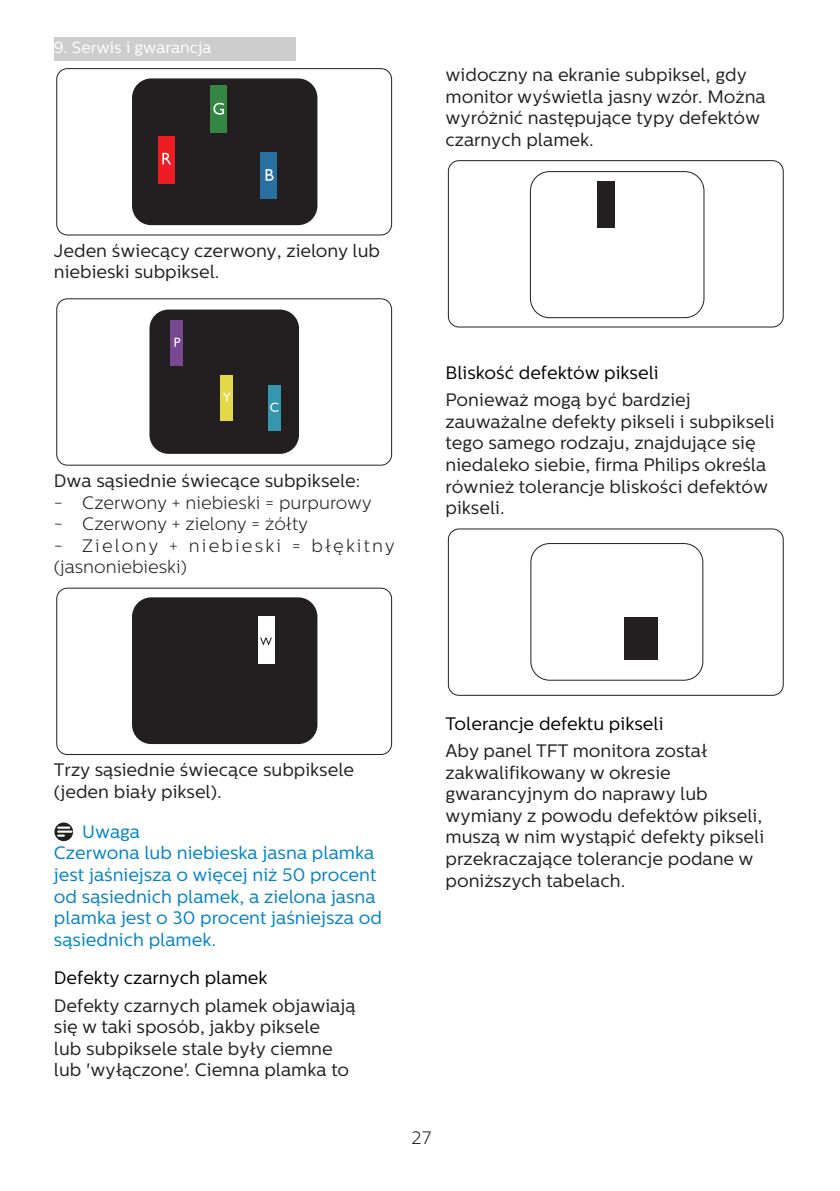
<style>
.page{position:relative;width:840px;height:1191px;background:#fff}
.page>*{position:absolute;margin:0;border:0;box-sizing:border-box;transform-origin:0 0}
.chapter-paragraph{font:18px/21.6px "Centrale Sans";color:#231f20}
.Note_body{font:18px/21.6px "Centrale Sans";color:#0082c5}
.Heading_3{font:18px "Centrale Sans";color:#000}
.t1{font:300 18px "Centrale Sans";color:#231f20}
.t2{font:300 18px/21.6px "Centrale Sans";letter-spacing:.12em;color:#231f20}
.Heading_4_blue{font:18px "Centrale Sans";color:#0082c5}
.t3{font:16px "Centrale Sans";color:#fff}
</style>
<div class="page">
<div style="left:54px;top:37px;width:242px;height:24px;background:#cdcdcd"></div>
<div style="left:448px;top:160px;width:335px;height:167px;border:1px solid #231f20;border-radius:11px"></div>
<div style="left:530px;top:171px;width:173px;height:147px;border:1px solid #231f20;border-radius:19px"></div>
<div style="left:596px;top:181px;width:18px;height:46px;background:#231f20"></div>
<div style="left:448px;top:529px;width:335px;height:166px;border:1px solid #231f20;border-radius:11px"></div>
<div style="left:530px;top:543px;width:172px;height:137px;border:1px solid #231f20;border-radius:19px"></div>
<div style="left:624px;top:617px;width:33px;height:43px;background:#231f20"></div>
<div style="left:56px;top:68px;width:335px;height:167px;border:1px solid #231f20;border-radius:11px"></div>
<div style="left:132px;top:78px;width:185px;height:147px;background:#231f20;border-radius:19px"></div>
<div style="left:210px;top:86px;width:17px;height:47px;background:#348645"></div>
<svg style="left:213px;top:103px;width:11px;height:12px"></svg>
<div style="left:157px;top:136px;width:17px;height:47px;background:#ee1d23"></div>
<svg style="left:162px;top:153px;width:9px;height:11px"></svg>
<div style="left:260px;top:152px;width:17px;height:46px;background:#296fa0"></div>
<svg style="left:265px;top:169px;width:8px;height:12px"></svg>
<div style="left:56px;top:298px;width:335px;height:167px;border:1px solid #231f20;border-radius:11px"></div>
<div style="left:149px;top:309px;width:150px;height:145px;background:#231f20;border-radius:19px"></div>
<div style="left:170px;top:320px;width:13px;height:45px;background:#784890"></div>
<div style="left:220px;top:375px;width:13px;height:45px;background:#e3d848"></div>
<div style="left:267px;top:385px;width:13px;height:45px;background:#3297af"></div>
<svg style="left:174px;top:338px;width:6px;height:9px"></svg>
<svg style="left:223px;top:393px;width:8px;height:9px"></svg>
<svg style="left:270px;top:402px;width:8px;height:10px"></svg>
<div style="left:56px;top:588px;width:335px;height:166px;border:1px solid #231f20;border-radius:11px"></div>
<div style="left:132px;top:597px;width:185px;height:147px;background:#231f20;border-radius:19px"></div>
<div style="left:258px;top:616px;width:16px;height:48px;background:#fff"></div>
<svg style="left:260px;top:637px;width:12px;height:8px"></svg>
<svg style="left:54px;top:822px;width:20px;height:19px"></svg>
<div style="left:54px;top:822px;width:20px;height:19px;border:1px solid #fff;border-radius:50%"></div>
<svg style="left:58px;top:826px;width:13px;height:10px"></svg>
<p class="t3" style="left:54px;top:38px;width:159px">9. Serwis i gwarancja</p>
<p class="chapter-paragraph" style="left:54px;top:240px;width:327px">Jeden świecący czerwony, zielony lub niebieski subpiksel.</p>
<p class="chapter-paragraph" style="left:54px;top:470px;width:308px">Dwa sąsiednie świecące subpiksele:</p>
<p class="t1" style="left:54px;top:492px;width:319px">- Czerwony + niebieski = purpurowy</p>
<p class="t1" style="left:54px;top:513px;width:255px">- Czerwony + zielony = żółty</p>
<p class="t2" style="left:54px;top:535px;width:342px">- Zielony + niebieski = błękitny (jasnoniebieski)</p>
<p class="chapter-paragraph" style="left:445px;top:64px;width:321px">widoczny na ekranie subpiksel, gdy monitor wyświetla jasny wzór. Można wyróżnić następujące typy defektów czarnych plamek.</p>
<p class="Heading_3" style="left:445px;top:362px;width:214px">Bliskość defektów pikseli</p>
<p class="chapter-paragraph" style="left:445px;top:389px;width:330px">Ponieważ mogą być bardziej zauważalne defekty pikseli i subpikseli tego samego rodzaju, znajdujące się niedaleko siebie, firma Philips określa również tolerancje bliskości defektów pikseli.</p>
<p class="chapter-paragraph" style="left:54px;top:759px;width:301px">Trzy sąsiednie świecące subpiksele (jeden biały piksel).</p>
<p class="Heading_4_blue" style="left:82px;top:821px;width:59px">Uwaga</p>
<p class="Note_body" style="left:54px;top:842px;width:329px">Czerwona lub niebieska jasna plamka jest jaśniejsza o więcej niż 50 procent od sąsiednich plamek, a zielona jasna plamka jest o 30 procent jaśniejsza od sąsiednich plamek.</p>
<p class="Heading_3" style="left:54px;top:967px;width:215px">Defekty czarnych plamek</p>
<p class="chapter-paragraph" style="left:54px;top:994px;width:303px">Defekty czarnych plamek objawiają się w taki sposób, jakby piksele<br>lub subpiksele stale były ciemne lub 'wyłączone'. Ciemna plamka to</p>
<p class="Heading_3" style="left:445px;top:713px;width:219px">Tolerancje defektu pikseli</p>
<p class="chapter-paragraph" style="left:445px;top:740px;width:320px">Aby panel TFT monitora został zakwalifikowany w okresie gwarancyjnym do naprawy lub wymiany z powodu defektów pikseli, muszą w nim wystąpić defekty pikseli przekraczające tolerancje podane w poniższych tabelach.</p>
<p class="t1" style="left:411px;top:1127px;width:21px">27</p>
</div>
